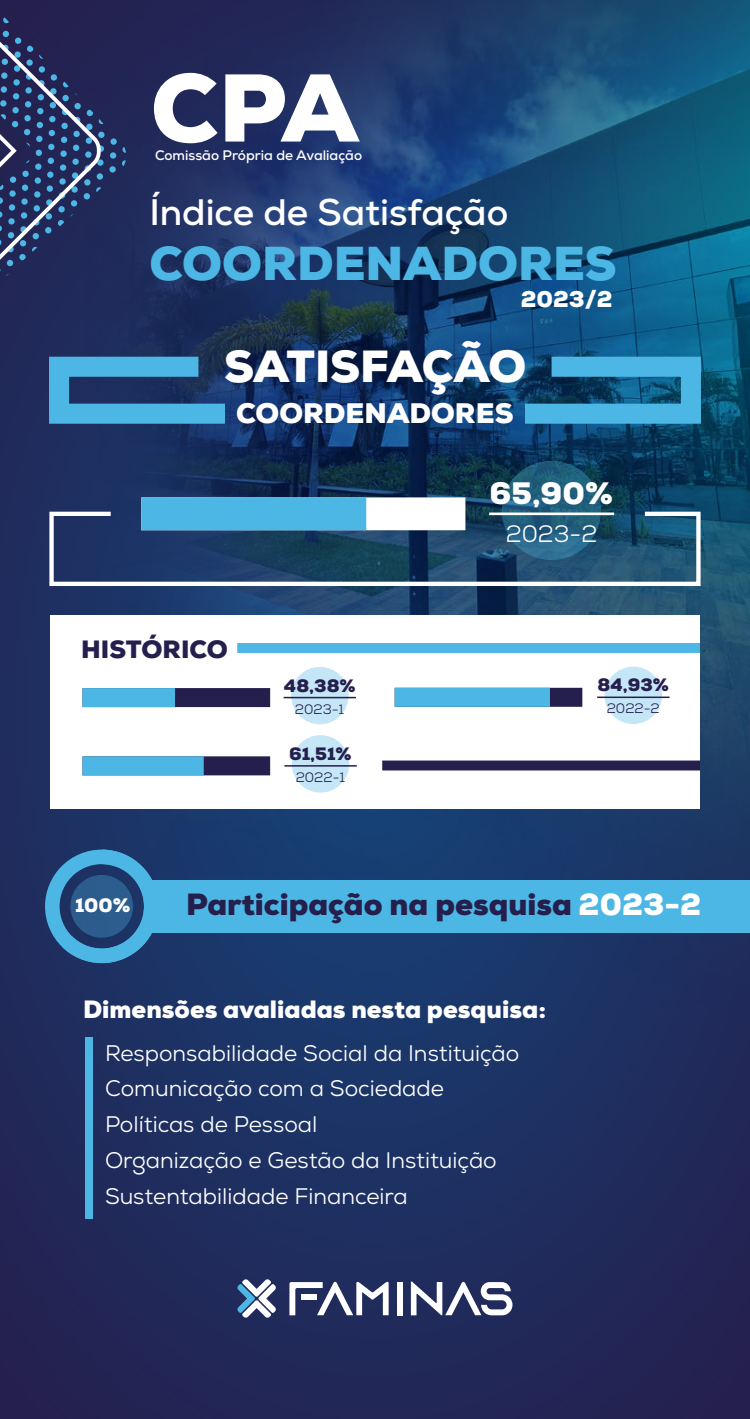
<style>
.page{position:relative;width:750px;height:1419px;background:#212959}
.page>*{position:absolute;margin:0;border:0;box-sizing:border-box;transform-origin:0 0}
.t1{font:900 95.88px "Nexa";color:#fff}
.t2{font:900 47.5px "Nexa";color:#4cb6e5}
.t3{font:900 44.88px "Nexa";letter-spacing:-.01em;color:#fff}
.t4{font:700 36.75px "Nexa";color:#fff}
.t5{font:900 31px "Nexa";color:#fff}
.t6{font:900 30.62px "Nexa";color:#251f4d}
.t7{font:900 28.25px "Nexa";color:#fff}
.t8{font:900 25px "Nexa";color:#fff}
.t9{font:900 25px "Nexa";color:#251f4d}
.t10{font:23.75px "Nexa";color:#fff}
.t11{font:900 22.88px "Nexa";color:#fff}
.t12{font:22.5px/35.8px "Nexa";color:#fff}
.t13{font:900 19.62px "Nexa";color:#fff}
.t14{font:900 17.88px "Nexa";color:#251f4d}
.t15{font:700 13.75px "Nexa";color:#fff}
.t16{font:13.75px "Nexa";color:#251f4d}
.s1{color:#fff}
</style>
<div class="page">
<svg style="left:114px;top:875px;width:636px;height:312px"></svg>
<img style="left:50px;top:0;width:700px;height:875px">
<div style="left:50px;top:616px;width:650px;height:193px;background:#fff"></div>
<div style="left:149px;top:880px;width:601px;height:52px;background:#4cb6e5"></div>
<svg style="left:0;top:0;width:127px;height:317px"></svg>
<div style="left:397px;top:1282px;width:6px;height:33px;background:#fff"></div>
<svg style="left:289px;top:1281px;width:100px;height:34px"></svg>
<svg style="left:411px;top:1281px;width:101px;height:35px"></svg>
<svg style="left:237px;top:1279px;width:39px;height:39px"></svg>
<svg style="left:46px;top:842px;width:120px;height:128px"></svg>
<div style="left:70px;top:875px;width:63px;height:63px;background:#2c5c8d;border-radius:50%"></div>
<svg style="left:502px;top:461px;width:99px;height:99px;background:#205f7c"></svg>
<div style="left:141px;top:497px;width:324px;height:33px;background:#fff"></div>
<div style="left:141px;top:497px;width:225px;height:33px;background:#4cb6e5"></div>
<div style="left:291px;top:667px;width:58px;height:57px;background:linear-gradient(to right,#c4e6f6,#c6e7f6);border-radius:50%"></div>
<hr style="left:284px;top:697px;width:72px;height:1px;background:#251f4d">
<div style="left:82px;top:688px;width:188px;height:19px;background:#251f4d"></div>
<div style="left:82px;top:688px;width:93px;height:19px;background:#4cb6e5"></div>
<div style="left:605px;top:666px;width:57px;height:58px;background:#c4e6f6;border-radius:50%"></div>
<hr style="left:597px;top:696px;width:73px;height:2px;background:#251f4d">
<div style="left:395px;top:688px;width:187px;height:19px;background:#251f4d"></div>
<div style="left:395px;top:688px;width:155px;height:19px;background:#4cb6e5"></div>
<div style="left:292px;top:735px;width:57px;height:57px;background:#c4e6f6;border-radius:50%"></div>
<hr style="left:284px;top:765px;width:73px;height:1px;background:#251f4d">
<div style="left:82px;top:756px;width:188px;height:19px;background:#251f4d"></div>
<div style="left:82px;top:756px;width:122px;height:19px;background:#4cb6e5"></div>
<svg style="left:49px;top:509px;width:654px;height:79px"></svg>
<div style="left:85px;top:1037px;width:7px;height:182px;background:#4cb6e5"></div>
<svg style="left:49px;top:347px;width:196px;height:87px"></svg>
<svg style="left:505px;top:347px;width:206px;height:87px;background:#2575a2"></svg>
<div style="left:237px;top:643px;width:463px;height:10px;background:#4cb6e5"></div>
<div style="left:382px;top:760px;width:318px;height:10px;background:#251f4d"></div>
<h1 class="t1" style="left:151px;top:47px;width:209px">CPA</h1>
<p class="t15" style="left:155px;top:147px;width:209px">Comissão Própria de Avaliação</p>
<h3 class="t4" style="left:149px;top:189px;width:360px">Índice de Satisfação</h3>
<h2 class="t2" style="left:149px;top:233px;width:469px">COORDENADORES</h2>
<p class="t11" style="left:521px;top:284px;width:93px">2023/2</p>
<h3 class="t3" style="left:224px;top:337px;width:304px">SATISFAÇÃO</h3>
<p class="t7" style="left:236px;top:395px;width:279px">COORDENADORES</p>
<p class="t9" style="left:81px;top:633px;width:148px">HISTÓRICO</p>
<p class="t14" style="left:284px;top:674px;width:73px">48,38%</p>
<p class="t16" style="left:295px;top:700px;width:51px">2023-1</p>
<p class="t14" style="left:289px;top:742px;width:64px">61,51%</p>
<p class="t16" style="left:296px;top:768px;width:51px">2022-1</p>
<h3 class="t5" style="left:490px;top:473px;width:125px">65,90%</h3>
<p class="t10" style="left:506px;top:518px;width:93px">2023-2</p>
<p class="t14" style="left:597px;top:674px;width:73px">84,93%</p>
<p class="t16" style="left:607px;top:700px;width:55px">2022-2</p>
<p class="t13" style="left:75px;top:893px;width:57px">100%</p>
<h3 class="t6" style="left:186px;top:885px;width:517px">Participação na pesquisa <span class="s1">2023-2</span></h3>
<p class="t8" style="left:83px;top:993px;width:465px">Dimensões avaliadas nesta pesquisa:</p>
<p class="t12" style="left:105px;top:1035px;width:416px">Responsabilidade Social da Instituição<br>Comunicação com a Sociedade<br>Políticas de Pessoal<br>Organização e Gestão da Instituição<br>Sustentabilidade Financeira</p>
</div>
